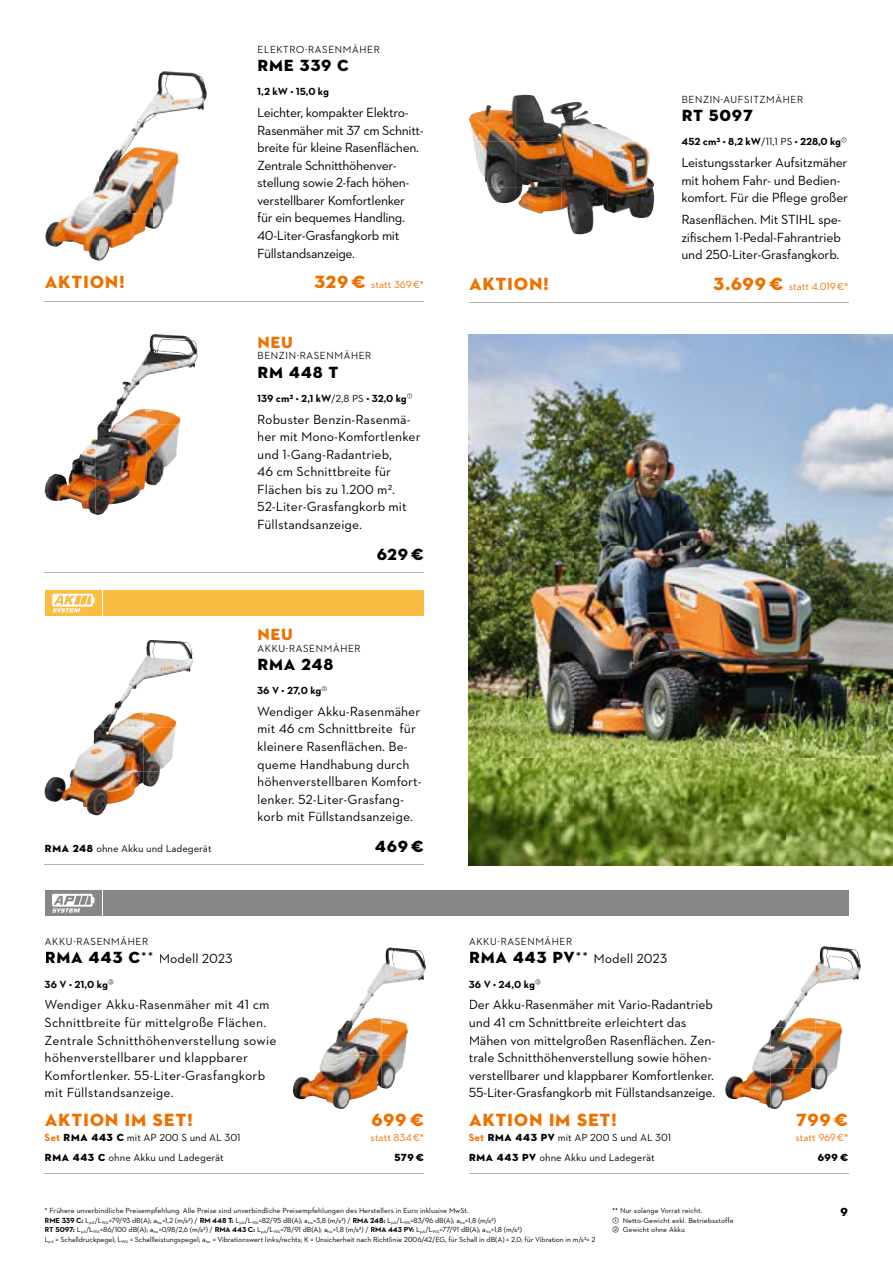
<style>
.page{position:relative;width:893px;height:1263px;background:#fff}
.page>*{position:absolute;margin:0;border:0;box-sizing:border-box;transform-origin:0 0}
.t1{font:18px "STIHL Contraface Display Titling";color:#ee7100}
.t2{font:16.5px "STIHL Contraface Display Titling";color:#000}
.t3{font:16.5px "STIHL Contraface Display Titling";color:#ee7100}
.t4{font:13.5px/17.5px "STIHL Contraface Text";letter-spacing:-.01em;color:#000}
.t5{font:13.5px/17.5px "STIHL Contraface Text";letter-spacing:-.03em;color:#000}
.t6{font:13.5px/17.5px "STIHL Contraface Text";letter-spacing:.01em;color:#000}
.t7{font:12px "STIHL Contraface Display Titling";color:#000}
.t8{font:10.5px "STIHL Contraface Text";color:#000}
.t9{font:500 10.5px "STIHL Contraface Display";color:#000}
.t10{font:700 10.5px "STIHL Contraface Text";color:#000}
.t11{font:10.5px "STIHL Contraface Text";color:#ee7100}
.t12{font:10.5px "STIHL Contraface Display Titling";letter-spacing:-.015em;color:#000}
.t13{font:7.5px/9.8px "STIHL Contraface Text";letter-spacing:-.01em;color:#000}
.s1{font-family:"STIHL Contraface Display Titling";font-size:18px}
.s2{font-weight:400}
.s3{font-family:"STIHL Contraface Display Titling"}
.s4{font-family:"STIHL Contraface Display Titling";font-size:16.5px}
.s5{font-family:"STIHL Contraface Display";font-weight:500;font-size:16.5px}
.s6{font-weight:700;color:#ee7100}
.s7{font-weight:700}
</style>
<div class="page">
<img style="left:139px;top:101px;width:14px;height:18px">
<img style="left:153px;top:71px;width:54px;height:46px">
<img style="left:105px;top:119px;width:48px;height:47px">
<img style="left:153px;top:148px;width:26px;height:18px">
<img style="left:71px;top:180px;width:28px;height:33px">
<img style="left:99px;top:166px;width:78px;height:47px">
<img style="left:45px;top:213px;width:108px;height:47px">
<img style="left:153px;top:213px;width:11px;height:16px">
<hr style="left:45px;top:301px;width:379px;height:1px;background:#b1b2b3">
<img style="left:129px;top:661px;width:14px;height:23px">
<img style="left:143px;top:640px;width:50px;height:40px">
<img style="left:97px;top:684px;width:46px;height:44px">
<img style="left:143px;top:712px;width:33px;height:16px">
<img style="left:71px;top:732px;width:23px;height:39px">
<img style="left:94px;top:728px;width:81px;height:43px">
<img style="left:45px;top:771px;width:98px;height:44px">
<img style="left:143px;top:771px;width:17px;height:16px">
<hr style="left:45px;top:864px;width:379px;height:1px;background:#b1b2b3">
<img style="left:469px;top:334px;width:424px;height:531px">
<img style="left:469px;top:95px;width:92px;height:46px">
<img style="left:561px;top:102px;width:47px;height:39px">
<img style="left:608px;top:129px;width:26px;height:12px">
<img style="left:473px;top:141px;width:181px;height:47px">
<img style="left:488px;top:188px;width:27px;height:15px">
<img style="left:515px;top:188px;width:46px;height:25px">
<img style="left:561px;top:188px;width:32px;height:46px">
<img style="left:608px;top:188px;width:46px;height:30px">
<hr style="left:469px;top:303px;width:379px;height:1px;background:#b1b2b3">
<div style="left:45px;top:890px;width:56px;height:25px;background:#878786"></div>
<svg style="left:52px;top:894px;width:42px;height:18px"></svg>
<div style="left:103px;top:890px;width:745px;height:25px;background:#878786"></div>
<div style="left:45px;top:590px;width:56px;height:25px;background:#fbbc42"></div>
<svg style="left:52px;top:594px;width:43px;height:18px"></svg>
<div style="left:103px;top:590px;width:321px;height:25px;background:#fbbc42"></div>
<hr style="left:45px;top:1173px;width:379px;height:1px;background:#b1b2b3">
<hr style="left:469px;top:1173px;width:379px;height:1px;background:#b1b2b3">
<img style="left:363px;top:969px;width:18px;height:32px">
<img style="left:381px;top:948px;width:45px;height:38px">
<img style="left:324px;top:1038px;width:13px;height:17px">
<img style="left:337px;top:1001px;width:44px;height:54px">
<img style="left:381px;top:1018px;width:27px;height:37px">
<img style="left:293px;top:1055px;width:88px;height:54px">
<img style="left:381px;top:1055px;width:23px;height:33px">
<img style="left:803px;top:965px;width:13px;height:22px">
<img style="left:816px;top:946px;width:45px;height:39px">
<img style="left:775px;top:987px;width:41px;height:41px">
<img style="left:816px;top:1018px;width:26px;height:10px">
<img style="left:752px;top:1038px;width:18px;height:30px">
<img style="left:770px;top:1028px;width:72px;height:40px">
<img style="left:725px;top:1068px;width:91px;height:41px">
<img style="left:816px;top:1068px;width:21px;height:21px">
<img style="left:132px;top:355px;width:15px;height:24px">
<img style="left:147px;top:334px;width:51px;height:41px">
<img style="left:99px;top:379px;width:43px;height:46px">
<img style="left:147px;top:409px;width:34px;height:16px">
<img style="left:72px;top:439px;width:24px;height:31px">
<img style="left:96px;top:425px;width:84px;height:45px">
<img style="left:45px;top:470px;width:102px;height:45px">
<img style="left:147px;top:470px;width:16px;height:15px">
<hr style="left:45px;top:572px;width:379px;height:1px;background:#b1b2b3">
<p class="t9" style="left:257px;top:44px;width:124px">ELEKTRO-RASENMÄHER</p>
<p class="t2" style="left:257px;top:55px;width:94px">RME 339 C</p>
<p class="t10" style="left:257px;top:85px;width:73px">1,2 kW • 15,0 kg</p>
<p class="t5" style="left:257px;top:104px;width:168px">Leichter, kompakter Elektro-<br>Rasenmäher mit 37 cm Schnitt&shy;breite für kleine Rasenflächen.<br>Zentrale Schnitthöhenver&shy;stellung sowie 2-fach höhen&shy;verstellbarer Komfortlenker für ein bequemes Handling.<br>40-Liter-Grasfangkorb mit<br>Füllstandsanzeige.</p>
<h1 class="t1" style="left:45px;top:271px;width:82px">AKTION!</h1>
<p class="t11" style="left:314px;top:278px;width:112px"><span class="s1">329 €</span> statt 369 €*</p>
<p class="t3" style="left:257px;top:332px;width:38px">NEU</p>
<p class="t9" style="left:257px;top:350px;width:116px">BENZIN-RASENMÄHER</p>
<p class="t2" style="left:257px;top:362px;width:83px">RM 448 T</p>
<p class="t10" style="left:257px;top:392px;width:157px">139 cm3 • 2,1 kW<span class="s2">/2,8 PS</span> • 32,0 kg<sup>①</sup></p>
<p class="t4" style="left:257px;top:410px;width:165px">Robuster Benzin-Rasenmä&shy;her mit Mono-Komfortlenker und 1-Gang-Radantrieb,<br>46 cm Schnittbreite für<br>Flächen bis zu 1.200 m2.<br>52-Liter-Grasfangkorb mit<br>Füllstandsanzeige.</p>
<p class="t2" style="left:377px;top:544px;width:49px">629 €</p>
<p class="t3" style="left:257px;top:624px;width:38px">NEU</p>
<p class="t9" style="left:257px;top:642px;width:105px">AKKU-RASENMÄHER</p>
<p class="t2" style="left:257px;top:654px;width:78px">RMA 248</p>
<p class="t10" style="left:257px;top:684px;width:72px">36 V • 27,0 kg<sup>②</sup></p>
<p class="t4" style="left:257px;top:702px;width:166px">Wendiger Akku-Rasenmäher mit 46 cm Schnittbreite für kleinere Rasenflächen. Be&shy;queme Handhabung durch höhenverstellbaren Komfort&shy;lenker. 52-Liter-Grasfang&shy;korb mit Füllstandsanzeige.</p>
<p class="t8" style="left:45px;top:842px;width:168px"><span class="s3">RMA 248</span> ohne Akku und Ladegerät</p>
<p class="t2" style="left:375px;top:836px;width:51px">469 €</p>
<p class="t9" style="left:45px;top:936px;width:105px">AKKU-RASENMÄHER</p>
<p class="t4" style="left:45px;top:950px;width:190px"><span class="s4">RMA 443 C</span><span class="s5">**</span> Modell 2023</p>
<p class="t10" style="left:45px;top:977px;width:71px">36 V • 21,0 kg<sup>②</sup></p>
<p class="t6" style="left:45px;top:996px;width:233px">Wendiger Akku-Rasenmäher mit 41 cm Schnittbreite für mittelgroße Flächen.<br>Zentrale Schnitthöhenverstellung sowie höhenverstellbarer und klappbarer Komfortlenker. 55-Liter-Grasfangkorb mit Füllstandsanzeige.</p>
<h1 class="t1" style="left:45px;top:1108px;width:150px">AKTION IM SET!</h1>
<h1 class="t1" style="left:371px;top:1108px;width:55px">699 €</h1>
<p class="t8" style="left:45px;top:1130px;width:197px"><span class="s6">Set</span> <span class="s3">RMA 443 C</span> mit AP 200 S und AL 301</p>
<p class="t11" style="left:371px;top:1130px;width:55px">statt 834 €*</p>
<p class="t8" style="left:45px;top:1150px;width:181px"><span class="s3">RMA 443 C</span> ohne Akku und Ladegerät</p>
<p class="t12" style="left:394px;top:1150px;width:32px">579 €</p>
<p class="t9" style="left:681px;top:94px;width:124px">BENZIN-AUFSITZMÄHER</p>
<p class="t2" style="left:681px;top:105px;width:73px">RT 5097</p>
<p class="t10" style="left:681px;top:135px;width:167px">452 cm3 • 8,2 kW<span class="s2">/11,1 PS</span> • 228,0 kg<sup>①</sup></p>
<p class="t4" style="left:681px;top:154px;width:168px">Leistungsstarker Aufsitzmäher mit hohem Fahr- und Bedien&shy;komfort. Für die Pflege großer</p>
<p class="t4" style="left:681px;top:211px;width:162px;text-align:justify">Rasenflächen. Mit STIHL spe&shy;zifischem 1-Pedal-Fahrantrieb und 250-Liter-Grasfangkorb.</p>
<h1 class="t1" style="left:469px;top:273px;width:82px">AKTION!</h1>
<p class="t11" style="left:713px;top:280px;width:137px"><span class="s1">3.699 €</span> statt 4.019 €*</p>
<p class="t9" style="left:469px;top:936px;width:105px">AKKU-RASENMÄHER</p>
<p class="t4" style="left:469px;top:950px;width:200px"><span class="s4">RMA 443 PV</span><span class="s5">**</span> Modell 2023</p>
<p class="t10" style="left:469px;top:977px;width:74px">36 V • 24,0 kg<sup>②</sup></p>
<p class="t4" style="left:469px;top:996px;width:248px">Der Akku-Rasenmäher mit Vario-Radantrieb und 41 cm Schnittbreite erleichtert das Mähen von mittelgroßen Rasenflächen. Zen&shy;trale Schnitthöhenverstellung sowie höhen&shy;verstellbarer und klappbarer Komfortlenker.<br>55-Liter-Grasfangkorb mit Füllstandsanzeige.</p>
<h1 class="t1" style="left:469px;top:1108px;width:150px">AKTION IM SET!</h1>
<h1 class="t1" style="left:796px;top:1108px;width:54px">799 €</h1>
<p class="t8" style="left:469px;top:1130px;width:204px"><span class="s6">Set</span> <span class="s3">RMA 443 PV</span> mit AP 200 S und AL 301</p>
<p class="t11" style="left:795px;top:1130px;width:54px">statt 969 €*</p>
<p class="t8" style="left:469px;top:1150px;width:187px"><span class="s3">RMA 443 PV</span> ohne Akku und Ladegerät</p>
<p class="t12" style="left:817px;top:1150px;width:32px">699 €</p>
<p class="t13" style="left:45px;top:1205px;width:552px">* Frühere unverbindliche Preisempfehlung. Alle Preise sind unverbindliche Preisempfehlungen des Herstellers in Euro inklusive MwSt.<br><span class="s7">RME 339 C:</span> L<sub>pA</sub>/L<sub>WA</sub>=79/93 dB(A); a<sub>hw</sub>=1,2 (m/s2) / <span class="s7">RM 448 T:</span> L<sub>pA</sub>/L<sub>WA</sub>=82/95 dB(A); a<sub>hw</sub>=3,8 (m/s2) / <span class="s7">RMA 248:</span> L<sub>pA</sub>/L<sub>WA</sub>=83/96 dB(A); a<sub>hw</sub>=1,8 (m/s2)<br><span class="s7">RT 5097:</span> L<sub>pA</sub>/L<sub>WA</sub>=86/100 dB(A); a<sub>hw</sub>=0,98/2,6 (m/s2) / <span class="s7">RMA 443 C:</span> L<sub>pA</sub>/L<sub>WA</sub>=78/91 dB(A); a<sub>hw</sub>=1,8 (m/s2) / <span class="s7">RMA 443 PV:</span> L<sub>pA</sub>/L<sub>WA</sub>=77/91 dB(A); a<sub>hw</sub>=1,8 (m/s2)<br>L<sub>pA</sub> = Schalldruckpegel; L<sub>WA</sub> = Schallleistungspegel; a<sub>hw</sub> = Vibrationswert links/rechts; K = Unsicherheit nach Richtlinie 2006/42/EG, für Schall in dB(A) = 2,0; für Vibration in m/s2= 2</p>
<p class="t13" style="left:612px;top:1205px;width:123px">** Nur solange Vorrat reicht.<br>① Netto-Gewicht exkl. Betriebsstoffe<br>② Gewicht ohne Akku</p>
<p class="t7" style="left:840px;top:1204px;width:10px">9</p>
</div>
